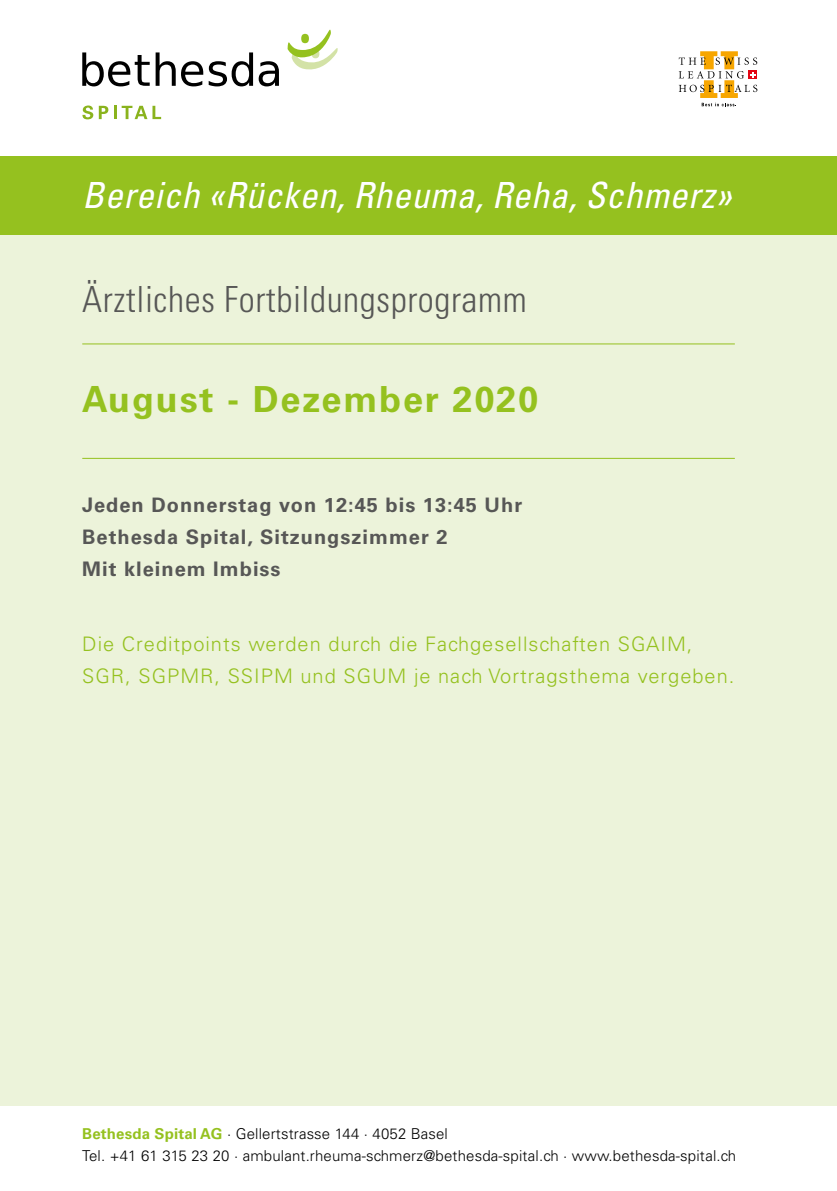
<style>
.page{position:relative;width:837px;height:1191px;background:#fff}
.page>*{position:absolute;margin:0;border:0;box-sizing:border-box;transform-origin:0 0}
.t1{font:italic condensed 36px "Univers LT Std";letter-spacing:.015em;color:#fff}
.t2{font:300 condensed 36px "Univers LT Std";letter-spacing:.015em;color:#575756}
.t3{font:700 36px "Univers LT Std";letter-spacing:.05em;color:#95c11f}
.t4{font:300 20px/32px "Univers LT Std";letter-spacing:.05em;color:#95c11f}
.t5{font:700 20px/32px "Univers LT Std";letter-spacing:.05em;color:#575756}
.t6{font:300 15px/22px "Univers LT Std";letter-spacing:.01em;color:#000}
.s1{font-weight:700;color:#95c11f}
</style>
<div class="page">
<div style="left:0;top:234px;width:836px;height:872px;background:#ecf3da"></div>
<div style="left:0;top:156px;width:836px;height:78px;background:#95c11f"></div>
<svg style="left:287px;top:30px;width:50px;height:40px"></svg>
<svg style="left:82px;top:52px;width:197px;height:34px"></svg>
<svg style="left:82px;top:105px;width:11px;height:14px"></svg>
<svg style="left:99px;top:106px;width:9px;height:13px"></svg>
<svg style="left:114px;top:106px;width:2px;height:13px"></svg>
<svg style="left:122px;top:106px;width:39px;height:13px"></svg>
<svg style="left:678px;top:51px;width:79px;height:56px"></svg>
<hr style="left:82px;top:343px;width:652px;height:1px;background:#95c11f">
<hr style="left:82px;top:458px;width:652px;height:1px;background:#95c11f">
<h1 class="t1" style="left:82px;top:172px;width:650px">Bereich «Rücken, Rheuma, Reha, Schmerz»</h1>
<h1 class="t2" style="left:82px;top:278px;width:446px">Ärztliches Fortbildungsprogramm</h1>
<h1 class="t3" style="left:82px;top:379px;width:457px">August - Dezember 2020</h1>
<h2 class="t5" style="left:82px;top:488px;width:441px">Jeden Donnerstag von 12:45 bis 13:45 Uhr<br>Bethesda Spital, Sitzungszimmer 2<br>Mit kleinem Imbiss</h2>
<h2 class="t4" style="left:82px;top:627px;width:653px">Die Creditpoints werden durch die Fachgesellschaften SGAIM,<br>SGR, SGPMR, SSIPM und SGUM je nach Vortragsthema vergeben.</h2>
<p class="t6" style="left:82px;top:1122px;width:655px"><span class="s1">Bethesda Spital AG</span> · Gellertstrasse 144 · 4052 Basel<br>Tel. +41 61 315 23 20 · ambulant.rheuma-schmerz@bethesda-spital.ch · www.bethesda-spital.ch</p>
</div>
